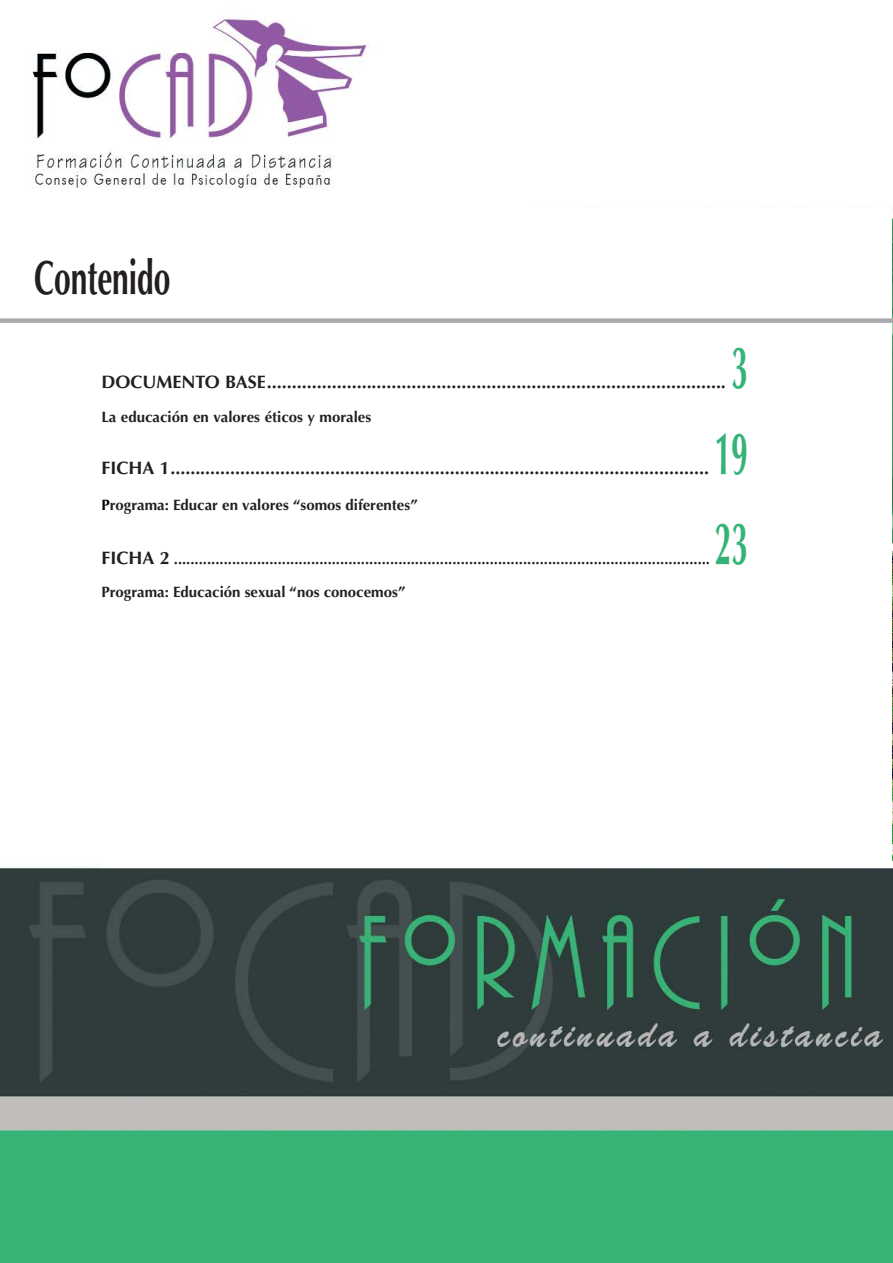
<style>
.page{position:relative;width:893px;height:1263px;background:#fff}
.page>*{position:absolute;margin:0;border:0;box-sizing:border-box;transform-origin:0 0}
.t1{font:700 60px "Optima";color:#35b376;scale:.5 1}
.t2{font:700 48px "Optima";color:#231f20;scale:.62 1}
.t3{font:700 18px "Optima";color:#231f20}
.t4{font:700 15px "Optima";color:#231f20}
.s1{color:#000}
.s2{font-size:18px}
</style>
<div class="page">
<img style="left:0;top:19px;width:892px;height:1244px">
<div style="left:101px;top:208px;width:790px;height:659px;background:#fff"></div>
<div style="left:34px;top:257px;width:293px;height:73px;background:#fff"></div>
<div style="left:0;top:318px;width:892px;height:5px;background:#a7a9ac"></div>
<h2 class="t2" style="left:34px;top:257px;width:222px">Contenido</h2>
<h1 class="t1" style="left:731px;top:343px;width:35px">3</h1>
<p class="t3" style="left:101px;top:375px;width:626px">DOCUMENTO BASE............................................................................................</p>
<p class="t4" style="left:101px;top:410px;width:271px">La educación en valores éticos y morales</p>
<p class="t3" style="left:101px;top:460px;width:609px">FICHA 1............................................................................................................</p>
<h1 class="t1" style="left:714px;top:429px;width:68px">19</h1>
<p class="t4" style="left:101px;top:499px;width:318px"><span class="s1">P</span>rograma: Educar en valores “somos diferentes”</p>
<p class="t4" style="left:101px;top:552px;width:610px"><span class="s2">FICHA 2</span> .................................................................................................................................</p>
<h1 class="t1" style="left:714px;top:518px;width:68px">23</h1>
<p class="t4" style="left:101px;top:586px;width:305px">Programa: Educación sexual “nos conocemos”</p>
</div>
